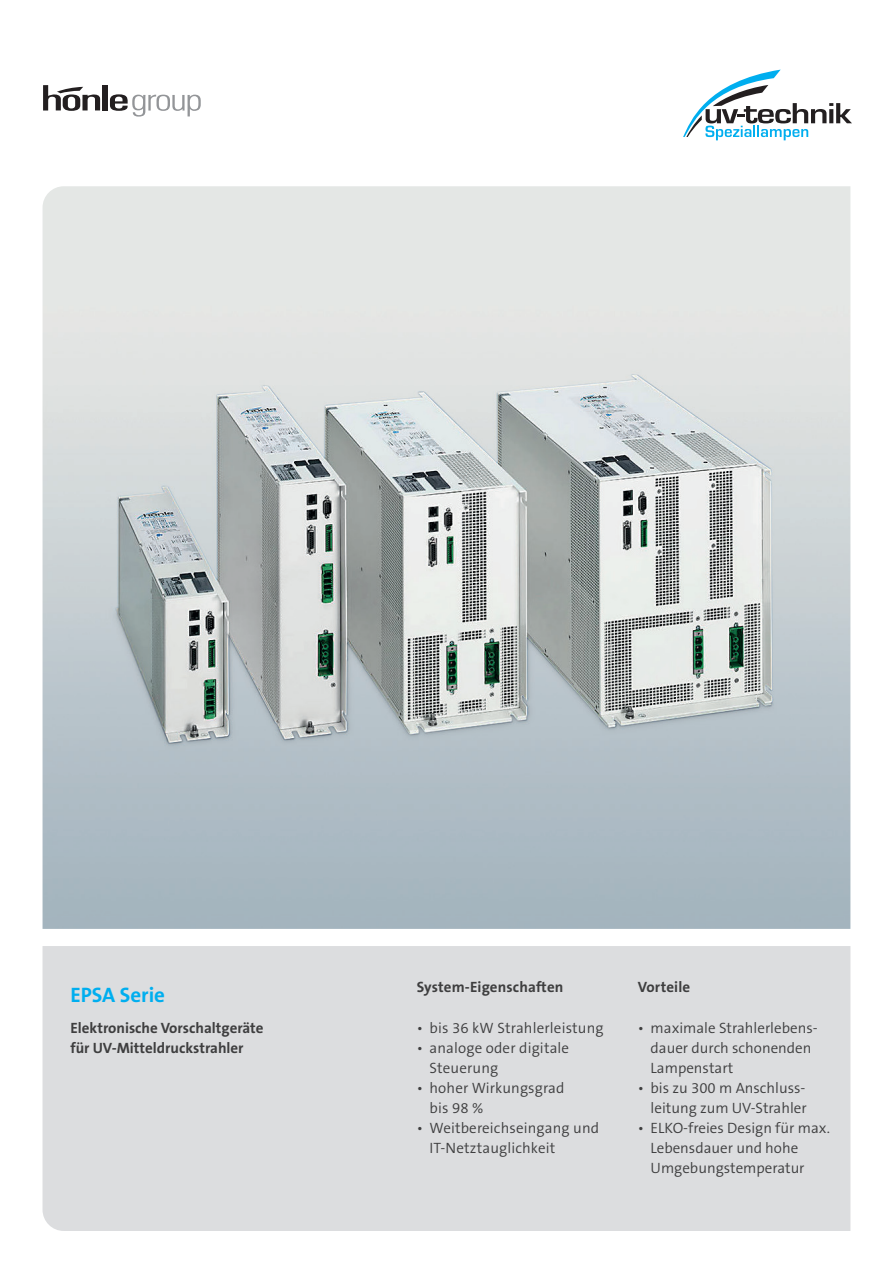
<style>
.page{position:relative;width:893px;height:1263px;background:#fff}
.page>*{position:absolute;margin:0;border:0;box-sizing:border-box;transform-origin:0 0}
.t1{font:700 21px "The Sans B7";color:#00aeef}
.t2{font:300 15px/20.1px "The Sans B4";color:#3e3e3f}
.t3{font:700 15px/20.1px "The Sans B7";color:#3e3e3f}
</style>
<div class="page">
<div style="left:43px;top:946px;width:807px;height:285px;background:#dcdddf"></div>
<img style="left:43px;top:186px;width:807px;height:743px">
<svg style="left:683px;top:70px;width:169px;height:70px"></svg>
<div style="left:103px;top:85px;width:5px;height:25px;background:#231f20"></div>
<svg style="left:110px;top:94px;width:91px;height:23px"></svg>
<svg style="left:43px;top:85px;width:57px;height:26px"></svg>
<h1 class="t1" style="left:70px;top:984px;width:96px">EPSA Serie</h1>
<p class="t3" style="left:70px;top:1018px;width:195px">Elektronische Vorschaltgeräte für UV-Mitteldruckstrahler</p>
<p class="t3" style="left:417px;top:978px;width:148px">System-Eigenschaften</p>
<p class="t2" style="left:417px;top:1018px;width:188px">• bis 36 kW Strahlerleistung</p>
<p class="t2" style="left:429px;top:1038px;width:141px;text-indent:-13px">• analoge oder digitale<br>Steuerung</p>
<p class="t2" style="left:429px;top:1078px;width:137px;text-indent:-13px">• hoher Wirkungsgrad bis 98 %</p>
<p class="t2" style="left:429px;top:1118px;width:171px;text-indent:-13px">• Weitbereichseingang und<br>IT-Netztauglichkeit</p>
<p class="t3" style="left:638px;top:978px;width:54px">Vorteile</p>
<p class="t2" style="left:651px;top:1018px;width:169px;text-indent:-13px">• maximale Strahlerlebens&shy;dauer durch schonenden<br>Lampenstart</p>
<p class="t2" style="left:638px;top:1078px;width:170px;text-align:right">• bis zu 300 m Anschluss&shy;leitung zum UV-Strahler</p>
<p class="t2" style="left:651px;top:1118px;width:181px;text-indent:-13px">• ELKO-freies Design für max.<br>Lebensdauer und hohe<br>Umgebungstemperatur</p>
</div>
